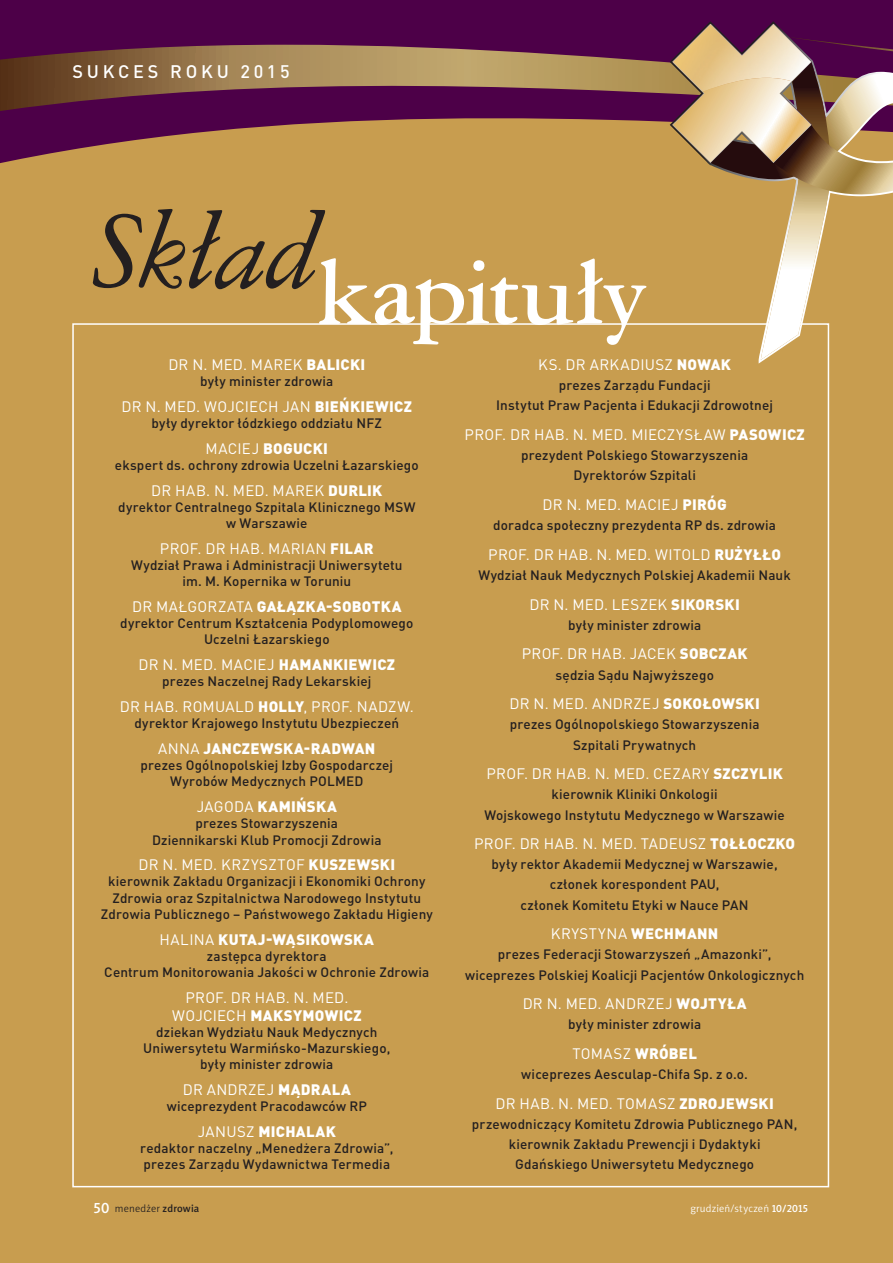
<style>
.page{position:relative;width:893px;height:1263px;background:#c89d4f}
.page>*{position:absolute;margin:0;border:0;box-sizing:border-box;transform-origin:0 0}
.t1{font:700 87px "Ameri Garmnd PL";letter-spacing:-.01em;color:#fff}
.t2{font:500 18px "DIN Pro";letter-spacing:.21em;color:#fff}
.t3{font:15px/18px "DIN Pro";letter-spacing:.02em;color:#fff;text-align:center}
.t4{font:900 15px "DIN Pro";letter-spacing:.025em;color:#fff}
.t5{font:15px "DIN Pro";letter-spacing:.04em;color:#fff}
.t6{font:500 13.5px/16.2px "DIN Pro";letter-spacing:.01em;color:#231f20;text-align:center}
.t7{font:10.5px "Naomi Sans EFNTT Light";letter-spacing:.015em;color:#fff}
.t8{font:10.5px "Naomi Sans EFNTT Light";letter-spacing:.015em;color:#231f20}
.s1{font-weight:900}
.s2{font-weight:400}
.s3{font-family:"Naomi Sans EFNTT Medium";font-size:15px;color:#fff}
.s4{font-family:"Naomi Sans EFNTT Medium"}
</style>
<div class="page">
<svg style="left:0;top:0;width:893px;height:163px;fill:#4d0048"></svg>
<svg style="left:0;top:45px;width:670px;height:66px;background:#7f4f4c"></svg>
<svg style="left:670px;top:21px;width:223px;height:343px"></svg>
<svg style="left:672px;top:24px;width:221px;height:336px"></svg>
<h2 class="t2" style="left:72px;top:59px;width:219px">SUKCES ROKU 2015</h2>
<h1 class="t1" style="left:94px;top:232px;width:555px"><sup>Skład</sup>kapituły</h1>
<p class="t3" style="left:168px;top:355px;width:198px">DR N. MED. MAREK <span class="s1">BALICKI</span></p>
<p class="t6" style="left:200px;top:373px;width:135px">były minister zdrowia</p>
<p class="t3" style="left:122px;top:397px;width:292px">DR N. MED. WOJCIECH JAN <span class="s1">BIEŃKIEWICZ</span></p>
<p class="t6" style="left:152px;top:415px;width:232px">były dyrektor łódzkiego oddziału NFZ</p>
<p class="t4" style="left:206px;top:438px;width:124px"><span class="s2">MACIEJ</span> BOGUCKI</p>
<p class="t6" style="left:115px;top:456px;width:305px">ekspert ds. ochrony zdrowia Uczelni Łazarskiego</p>
<p class="t3" style="left:151px;top:481px;width:233px">DR HAB. N. MED. MAREK <span class="s1">DURLIK</span></p>
<p class="t6" style="left:118px;top:498px;width:299px">dyrektor Centralnego Szpitala Klinicznego MSW w Warszawie</p>
<p class="t3" style="left:160px;top:539px;width:215px">PROF. DR HAB. MARIAN <span class="s1">FILAR</span></p>
<p class="t6" style="left:131px;top:556px;width:273px">Wydział Prawa i Administracji Uniwersytetu im. M. Kopernika w Toruniu</p>
<p class="t4" style="left:132px;top:596px;width:271px"><span class="s2">DR MAŁGORZATA</span> GAŁĄZKA-SOBOTKA</p>
<p class="t6" style="left:120px;top:615px;width:295px">dyrektor Centrum Kształcenia Podyplomowego<br>Uczelni Łazarskiego</p>
<p class="t3" style="left:139px;top:655px;width:258px">DR N. MED. MACIEJ <span class="s1">HAMANKIEWICZ</span></p>
<p class="t6" style="left:162px;top:673px;width:211px">prezes Naczelnej Rady Lekarskiej</p>
<p class="t3" style="left:120px;top:697px;width:296px">DR HAB. ROMUALD <span class="s1">HOLLY</span>, PROF. NADZW.</p>
<p class="t6" style="left:134px;top:715px;width:266px">dyrektor Krajowego Instytutu Ubezpieczeń</p>
<p class="t4" style="left:158px;top:738px;width:219px"><span class="s2">ANNA</span> JANCZEWSKA-RADWAN</p>
<p class="t6" style="left:141px;top:757px;width:254px">prezes Ogólnopolskiej Izby Gospodarczej<br>Wyrobów Medycznych POLMED</p>
<p class="t4" style="left:197px;top:796px;width:142px"><span class="s2">JAGODA</span> KAMIŃSKA</p>
<p class="t6" style="left:152px;top:815px;width:231px">prezes Stowarzyszenia<br>Dziennikarski Klub Promocji Zdrowia</p>
<p class="t3" style="left:139px;top:855px;width:258px">DR N. MED. KRZYSZTOF <span class="s1">KUSZEWSKI</span></p>
<p class="t6" style="left:101px;top:873px;width:333px">kierownik Zakładu Organizacji i Ekonomiki Ochrony<br>Zdrowia oraz Szpitalnictwa Narodowego Instytutu<br>Zdrowia Publicznego – Państwowego Zakładu Higieny</p>
<p class="t4" style="left:160px;top:929px;width:216px"><span class="s2">HALINA</span> KUTAJ-WĄSIKOWSKA</p>
<p class="t6" style="left:104px;top:947px;width:327px">zastępca dyrektora<br>Centrum Monitorowania Jakości w Ochronie Zdrowia</p>
<p class="t3" style="left:172px;top:988px;width:191px">PROF. DR HAB. N. MED.<br>WOJCIECH <span class="s1">MAKSYMOWICZ</span></p>
<p class="t6" style="left:143px;top:1023px;width:249px">dziekan Wydziału Nauk Medycznych<br>Uniwersytetu Warmińsko-Mazurskiego, były minister zdrowia</p>
<p class="t3" style="left:183px;top:1080px;width:170px">DR ANDRZEJ <span class="s1">MĄDRALA</span></p>
<p class="t6" style="left:167px;top:1098px;width:202px">wiceprezydent Pracodawców RP</p>
<p class="t4" style="left:198px;top:1121px;width:140px"><span class="s2">JANUSZ</span> MICHALAK</p>
<p class="t6" style="left:140px;top:1140px;width:255px;text-align:left">redaktor naczelny „Menedżera Zdrowia”, prezes Zarządu Wydawnictwa Termedia</p>
<p class="t3" style="left:538px;top:355px;width:194px">KS. DR ARKADIUSZ <span class="s1">NOWAK</span></p>
<p class="t6" style="left:496px;top:375px;width:278px;line-height:20.1px">prezes Zarządu Fundacji<br>Instytut Praw Pacjenta i Edukacji Zdrowotnej</p>
<p class="t3" style="left:465px;top:425px;width:342px">PROF. DR HAB. N. MED. MIECZYSŁAW <span class="s1">PASOWICZ</span></p>
<p class="t6" style="left:521px;top:445px;width:229px;line-height:20.1px">prezydent Polskiego Stowarzyszenia<br>Dyrektorów Szpitali</p>
<p class="t3" style="left:542px;top:495px;width:186px">DR N. MED. MACIEJ <span class="s1">PIRÓG</span></p>
<p class="t6" style="left:493px;top:517px;width:284px">doradca społeczny prezydenta RP ds. zdrowia</p>
<p class="t3" style="left:488px;top:545px;width:294px">PROF. DR HAB. N. MED. WITOLD <span class="s1">RUŻYŁŁO</span></p>
<p class="t6" style="left:478px;top:566px;width:314px">Wydział Nauk Medycznych Polskiej Akademii Nauk</p>
<p class="t3" style="left:529px;top:594px;width:212px">DR N. MED. LESZEK <span class="s1">SIKORSKI</span></p>
<p class="t6" style="left:568px;top:616px;width:135px">były minister zdrowia</p>
<p class="t3" style="left:522px;top:644px;width:227px">PROF. DR HAB. JACEK <span class="s1">SOBCZAK</span></p>
<p class="t6" style="left:555px;top:666px;width:160px">sędzia Sądu Najwyższego</p>
<p class="t3" style="left:509px;top:694px;width:252px">DR N. MED. ANDRZEJ <span class="s1">SOKOŁOWSKI</span></p>
<p class="t6" style="left:510px;top:714px;width:251px;line-height:20.1px">prezes Ogólnopolskiego Stowarzyszenia<br>Szpitali Prywatnych</p>
<p class="t3" style="left:486px;top:764px;width:298px">PROF. DR HAB. N. MED. CEZARY <span class="s1">SZCZYLIK</span></p>
<p class="t6" style="left:484px;top:784px;width:302px;line-height:20.1px">kierownik Kliniki Onkologii<br>Wojskowego Instytutu Medycznego w Warszawie</p>
<p class="t3" style="left:474px;top:834px;width:323px">PROF. DR HAB. N. MED. TADEUSZ <span class="s1">TOŁŁOCZKO</span></p>
<p class="t6" style="left:492px;top:854px;width:287px;line-height:20.1px">były rektor Akademii Medycznej w Warszawie, członek korespondent PAU,<br>członek Komitetu Etyki w Nauce PAN</p>
<p class="t5" style="left:551px;top:924px;width:169px">KRYSTYNA <span class="s1">WECHMANN</span></p>
<p class="t6" style="left:465px;top:944px;width:341px;line-height:20.1px">prezes Federacji Stowarzyszeń „Amazonki”, wiceprezes Polskiej Koalicji Pacjentów Onkologicznych</p>
<p class="t3" style="left:523px;top:994px;width:225px">DR N. MED. ANDRZEJ <span class="s1">WOJTYŁA</span></p>
<p class="t6" style="left:568px;top:1016px;width:135px">były minister zdrowia</p>
<p class="t3" style="left:572px;top:1044px;width:126px">TOMASZ <span class="s1">WRÓBEL</span></p>
<p class="t6" style="left:521px;top:1066px;width:228px">wiceprezes Aesculap-Chifa Sp. z o.o.</p>
<p class="t3" style="left:495px;top:1094px;width:280px">DR HAB. N. MED. TOMASZ <span class="s1">ZDROJEWSKI</span></p>
<p class="t6" style="left:472px;top:1113px;width:327px;line-height:20.1px">przewodniczący Komitetu Zdrowia Publicznego PAN, kierownik Zakładu Prewencji i Dydaktyki<br>Gdańskiego Uniwersytetu Medycznego</p>
<p class="t8" style="left:94px;top:1202px;width:107px"><span class="s3">50</span> menedżer <span class="s4">zdrowia</span></p>
<p class="t7" style="left:690px;top:1202px;width:119px">grudzień/styczeń <span class="s4">10/2015</span></p>
</div>
